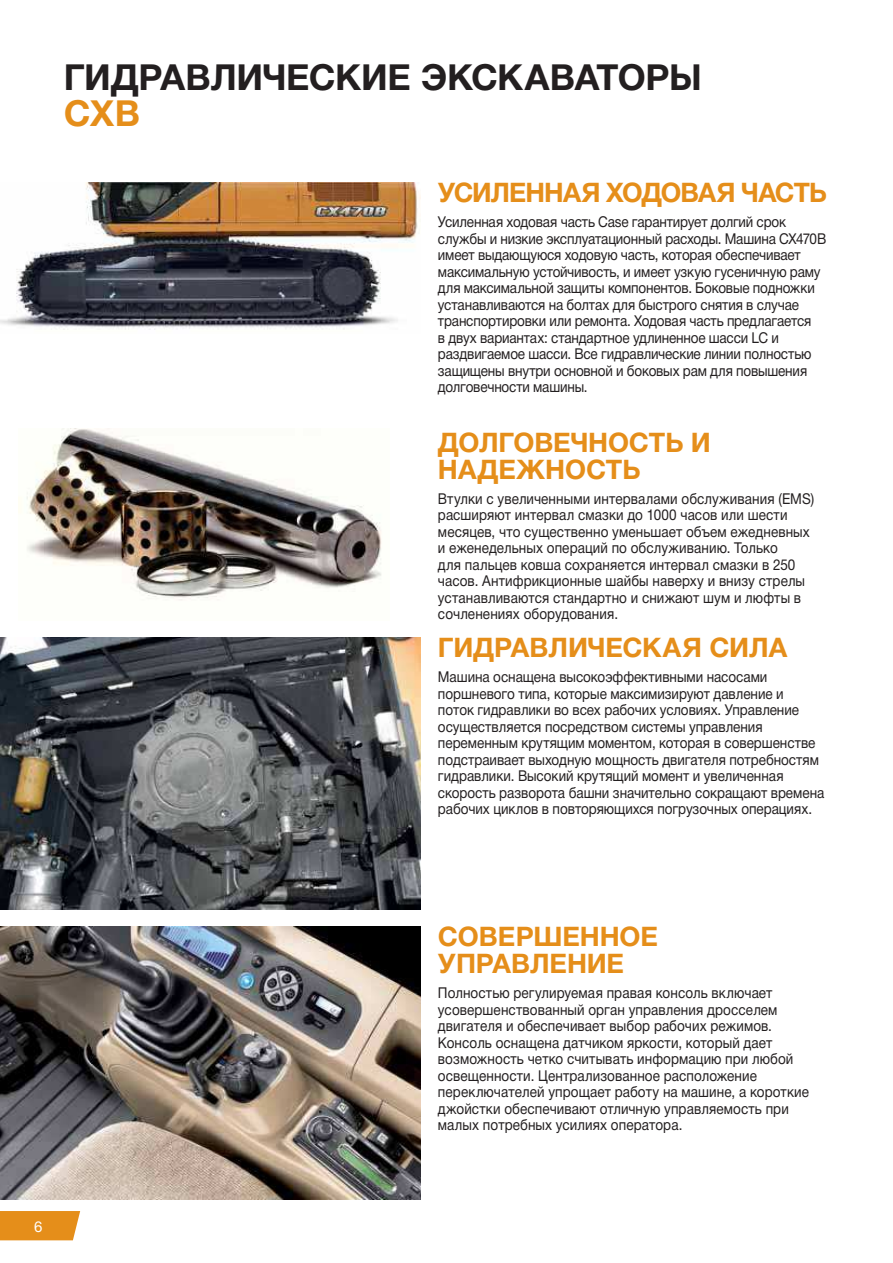
<style>
.page{position:relative;width:893px;height:1263px;background:#fff}
.page>*{position:absolute;margin:0;border:0;box-sizing:border-box;transform-origin:0 0}
.t1{font:700 36px "Helvetica Neue Cyr";letter-spacing:-.015em;color:#231f20}
.t2{font:700 36px "Helvetica Neue Cyr";color:#e58e1a}
.t3{font:700 27px/27px "Helvetica Neue Cyr";letter-spacing:-.005em;color:#e58e1a}
.t4{font:700 27px "Helvetica Neue Cyr";letter-spacing:-.035em;color:#e58e1a}
.t5{font:15px/16.5px "Helvetica Neue Cyr";color:#231f20;scale:.9 1}
.t6{font:15px "Helvetica Neue Cyr";color:#fff}
</style>
<div class="page">
<div style="left:0;top:1211px;width:80px;height:29px;background:#e58e1a"></div>
<img style="left:0;top:183px;width:420px;height:147px">
<img style="left:0;top:638px;width:420px;height:272px">
<img style="left:19px;top:429px;width:363px;height:172px">
<img style="left:0;top:927px;width:420px;height:272px">
<h1 class="t1" style="left:64px;top:57px;width:639px">ГИДРАВЛИЧЕСКИЕ ЭКСКАВАТОРЫ</h1>
<h1 class="t2" style="left:64px;top:93px;width:78px">CXB</h1>
<h2 class="t4" style="left:438px;top:178px;width:390px">УСИЛЕННАЯ ХОДОВАЯ ЧАСТЬ</h2>
<p class="t5" style="left:438px;top:215px;width:433px">Усиленная ходовая часть Case гарантирует долгий срок службы и низкие эксплуатационный расходы. Машина CX470B имеет выдающуюся ходовую часть, которая обеспечивает максимальную устойчивость, и имеет узкую гусеничную раму для максимальной защиты компонентов. Боковые подножки устанавливаются на болтах для быстрого снятия в случае транспортировки или ремонта. Ходовая часть предлагается<br>в двух вариантах: стандартное удлиненное шасси LC и раздвигаемое шасси. Все гидравлические линии полностью защищены внутри основной и боковых рам для повышения долговечности машины.</p>
<h2 class="t3" style="left:438px;top:428px;width:274px">ДОЛГОВЕЧНОСТЬ И<br>НАДЕЖНОСТЬ</h2>
<p class="t5" style="left:438px;top:492px;width:420px">Втулки с увеличенными интервалами обслуживания (EМS) расширяют интервал смазки до 1000 часов или шести месяцев, что существенно уменьшает объем ежедневных и еженедельных операций по обслуживанию. Только<br>для пальцев ковша сохраняется интервал смазки в 250 часов. Антифрикционные шайбы наверху и внизу стрелы устанавливаются стандартно и снижают шум и люфты в сочленениях оборудования.</p>
<h2 class="t3" style="left:438px;top:634px;width:351px">ГИДРАВЛИЧЕСКАЯ СИЛА</h2>
<p class="t5" style="left:438px;top:670px;width:431px">Машина оснащена высокоэффективными насосами поршневого типа, которые максимизируют давление и<br>поток гидравлики во всех рабочих условиях. Управление осуществляется посредством системы управления переменным крутящим моментом, которая в совершенстве подстраивает выходную мощность двигателя потребностям гидравлики. Высокий крутящий момент и увеличенная скорость разворота башни значительно сокращают времена рабочих циклов в повторяющихся погрузочных операциях.</p>
<p class="t6" style="left:34px;top:1221px;width:10px">6</p>
<h2 class="t3" style="left:438px;top:923px;width:221px">СОВEРШЕННОЕ<br>УПРАВЛЕНИЕ</h2>
<p class="t5" style="left:438px;top:986px;width:414px">Полностью регулируемая правая консоль включает усовершенствованный орган управления дросселем двигателя и обеспечивает выбор рабочих режимов.<br>Консоль оснащена датчиком яркости, который дает возможность четко считывать информацию при любой освещенности. Централизованное расположение переключателей упрощает работу на машине, а короткие джойстки обеспечивают отличную управляемость при малых потребных усилиях оператора.</p>
</div>
